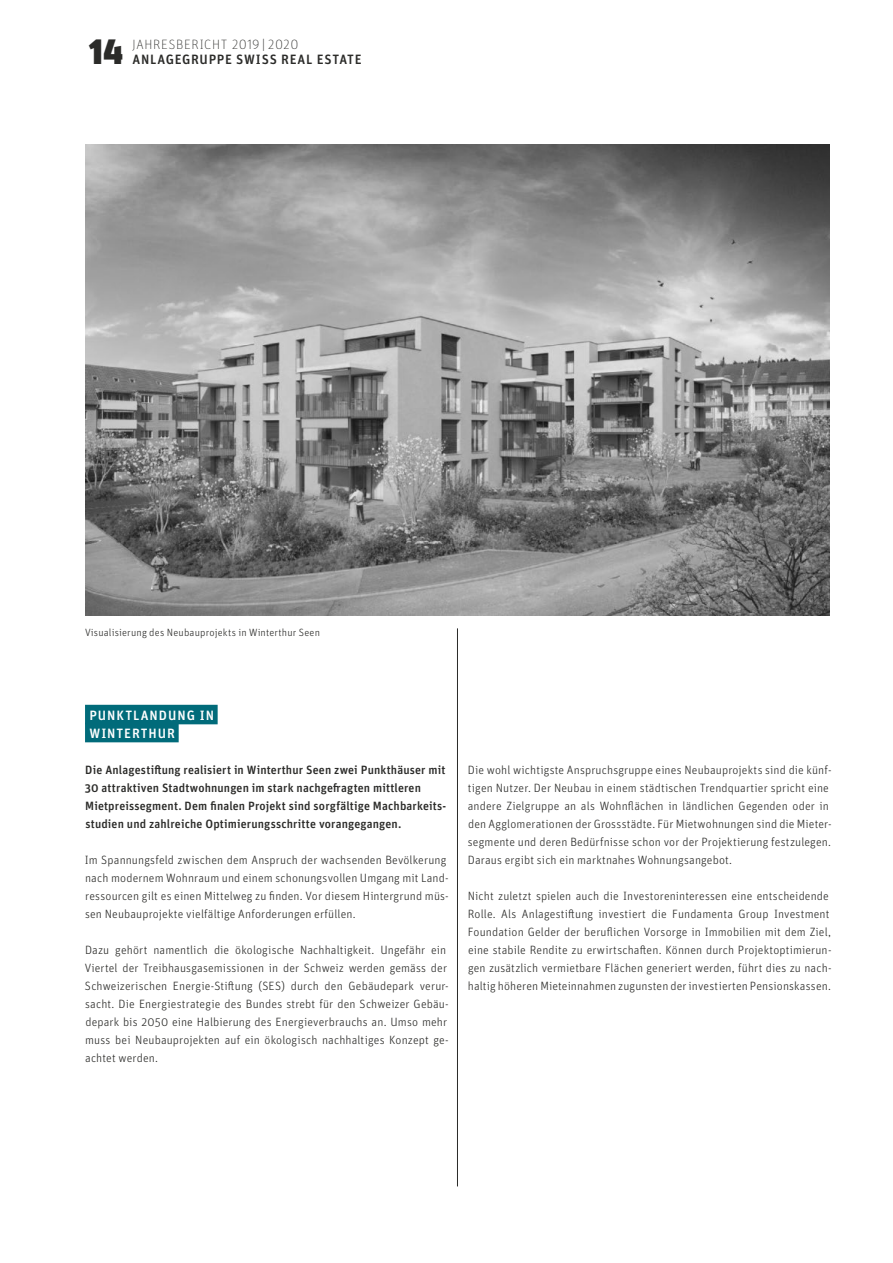
<style>
.page{position:relative;width:893px;height:1263px;background:#fff}
.page>*{position:absolute;margin:0;border:0;box-sizing:border-box;transform-origin:0 0}
.t1{font:900 35.25px "Unit Pro";color:#2b2b29}
.t2{font:500 13.5px "Unit Pro";letter-spacing:.05em;color:#2b2b29}
.t3{font:500 13.5px/18px "Unit Pro";letter-spacing:.07em;color:#fff}
.t4{font:100 13.5px "Unit Pro";letter-spacing:.05em;color:#2b2b29}
.t5{font:300 12px/18px "Unit Pro";letter-spacing:.01em;color:#2b2b29}
.t6{font:500 12px/18px "Unit Pro";letter-spacing:.01em;color:#2b2b29}
.t7{font:300 10.5px "Unit Pro";letter-spacing:.015em;color:#2b2b29}
</style>
<div class="page">
<hr style="left:457px;top:628px;width:1px;height:558px;background:#2b2b29">
<div style="left:85px;top:705px;width:133px;height:19px;background:#016b7a"></div>
<div style="left:85px;top:723px;width:94px;height:19px;background:#016b7a"></div>
<img style="left:85px;top:144px;width:744px;height:471px">
<h1 class="t1" style="left:88px;top:25px;width:36px">14</h1>
<p class="t4" style="left:133px;top:36px;width:167px">JAHRESBERICHT 2019 | 2020</p>
<p class="t2" style="left:133px;top:49px;width:231px">ANLAGEGRUPPE SWISS REAL ESTATE</p>
<p class="t7" style="left:85px;top:626px;width:236px">Visualisierung des Neubauprojekts in Winterthur Seen</p>
<p class="t3" style="left:89px;top:706px;width:126px">PUNKTLANDUNG IN<br>WINTERTHUR</p>
<p class="t6" style="left:85px;top:760px;width:363px">Die Anlagestiftung realisiert in Winterthur Seen zwei Punkthäuser mit 30 attraktiven Stadtwohnungen im stark nachgefragten mittleren Mietpreissegment. Dem finalen Projekt sind sorgfältige Machbarkeits&shy;studien und zahlreiche Optimierungsschritte vorangegangen.</p>
<p class="t5" style="left:85px;top:851px;width:365px">Im Spannungsfeld zwischen dem Anspruch der wachsenden Bevölkerung nach modernem Wohnraum und einem schonungsvollen Umgang mit Land&shy;ressourcen gilt es einen Mittelweg zu finden. Vor diesem Hintergrund müs&shy;sen Neubauprojekte vielfältige Anforderungen erfüllen.</p>
<p class="t5" style="left:85px;top:941px;width:366px">Dazu gehört namentlich die ökologische Nachhaltigkeit. Ungefähr ein Viertel der Treibhausgasemissionen in der Schweiz werden gemäss der Schweizerischen Energie-Stiftung (SES) durch den Gebäudepark verur&shy;sacht. Die Energiestrategie des Bundes strebt für den Schweizer Gebäu&shy;depark bis 2050 eine Halbierung des Energieverbrauchs an. Umso mehr muss bei Neubauprojekten auf ein ökologisch nachhaltiges Konzept ge&shy;achtet werden.</p>
<p class="t5" style="left:468px;top:761px;width:365px">Die wohl wichtigste Anspruchsgruppe eines Neubauprojekts sind die künf&shy;tigen Nutzer. Der Neubau in einem städtischen Trendquartier spricht eine andere Zielgruppe an als Wohnflächen in ländlichen Gegenden oder in den Agglomerationen der Grossstädte. Für Mietwohnungen sind die Mieter&shy;segmente und deren Bedürfnisse schon vor der Projektierung festzulegen.<br>Daraus ergibt sich ein marktnahes Wohnungsangebot.</p>
<p class="t5" style="left:468px;top:887px;width:365px">Nicht zuletzt spielen auch die Investoreninteressen eine entscheidende Rolle. Als Anlagestiftung investiert die Fundamenta Group Investment Foundation Gelder der beruflichen Vorsorge in Immobilien mit dem Ziel, eine stabile Rendite zu erwirtschaften. Können durch Projektoptimierun&shy;gen zusätzlich vermietbare Flächen generiert werden, führt dies zu nach&shy;haltig höheren Mieteinnahmen zugunsten der investierten Pensionskassen.</p>
</div>
